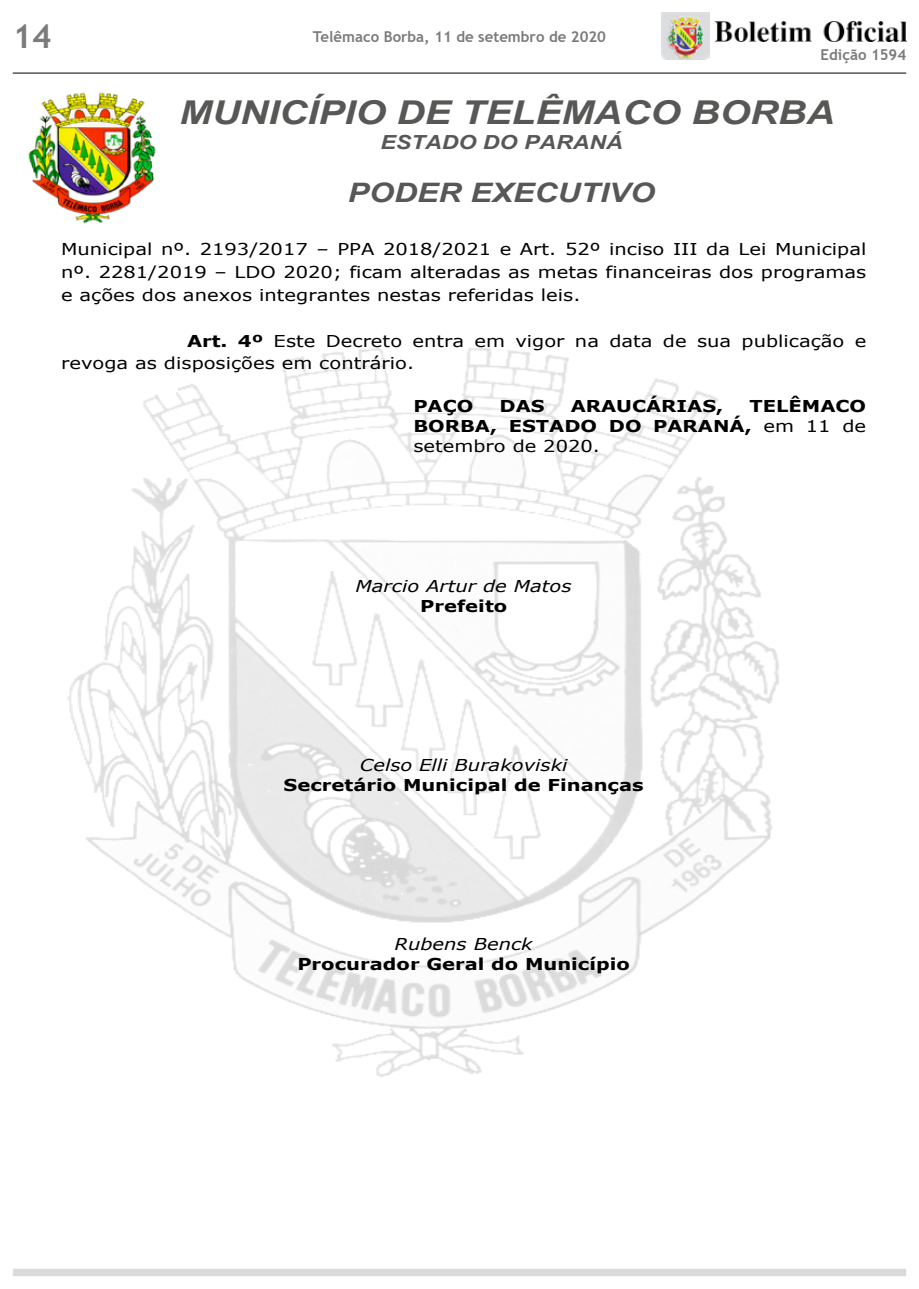
<style>
.page{position:relative;width:919px;height:1289px;background:#fff}
.page>*{position:absolute;margin:0;border:0;box-sizing:border-box;transform-origin:0 0}
.t1{font:700 33px "Trebuchet MS";color:#7c7b7b}
.t2{font:italic 700 32.85px "Arial";color:#575756;scale:1.19 1}
.t3{font:italic 700 26.85px "Arial";color:#575756;scale:1.19 1}
.t4{font:italic 700 19.35px "Arial";color:#575756;scale:1.19 1}
.t5{font:16.35px/23px "Verdana";color:#000;text-align:justify;scale:1.19 1}
.t6{font:700 16.35px/20px "Verdana";color:#000;text-align:justify;scale:1.19 1}
.t7{font:italic 16.35px "Verdana";color:#000;scale:1.19 1}
.t8{font:700 15px "Trebuchet MS";color:#7c7b7b}
.s1{font-weight:700}
.s2{font-weight:400}
</style>
<div class="page">
<img style="left:662px;top:13px;width:47px;height:47px">
<img style="left:714px;top:21px;width:192px;height:21px">
<hr style="left:13px;top:73px;width:893px;height:1px;background:#000">
<img style="left:28px;top:92px;width:128px;height:132px">
<img style="left:68px;top:348px;width:711px;height:729px">
<div style="left:13px;top:1268px;width:893px;height:8px;background:#dadada"></div>
<h1 class="t1" style="left:13px;top:16px;width:40px">14</h1>
<p class="t8" style="left:313px;top:27px;width:294px">Telêmaco Borba, 11 de setembro de 2020</p>
<p class="t8" style="left:820px;top:45px;width:87px">Edição 1594</p>
<h2 class="t2" style="left:179px;top:90px;width:552px">MUNICÍPIO DE TELÊMACO BORBA</h2>
<p class="t4" style="left:380px;top:129px;width:205px">ESTADO DO PARANÁ</p>
<h3 class="t3" style="left:348px;top:175px;width:259px">PODER EXECUTIVO</h3>
<p class="t5" style="left:61px;top:237px;width:678px">Municipal nº. 2193/2017 – PPA 2018/2021 e Art. 52º inciso III da Lei Municipal nº. 2281/2019 – LDO 2020; ficam alteradas as metas financeiras dos programas e ações dos anexos integrantes nestas referidas leis.</p>
<p class="t5" style="left:61px;top:329px;width:678px;text-indent:126px"><span class="s1">Art. 4º</span> Este Decreto entra em vigor na data de sua publicação e revoga as disposições em contrário.</p>
<p class="t6" style="left:413px;top:396px;width:52px">PAÇO</p>
<p class="t6" style="left:499px;top:396px;width:40px">DAS</p>
<p class="t6" style="left:570px;top:396px;width:130px">ARAUCÁRIAS,</p>
<p class="t6" style="left:413px;top:396px;width:382px;text-indent:336px">TELÊMACO BORBA, ESTADO DO PARANÁ, <span class="s2">em 11 de setembro de 2020.</span></p>
<p class="t7" style="left:355px;top:574px;width:183px">Marcio Artur de Matos</p>
<p class="t6" style="left:420px;top:595px;width:75px">Prefeito</p>
<p class="t7" style="left:360px;top:753px;width:176px">Celso Elli Burakoviski</p>
<p class="t6" style="left:283px;top:774px;width:304px">Secretário Municipal de Finanças</p>
<p class="t7" style="left:394px;top:933px;width:117px">Rubens Benck</p>
<p class="t6" style="left:297px;top:954px;width:281px">Procurador Geral do Município</p>
</div>
